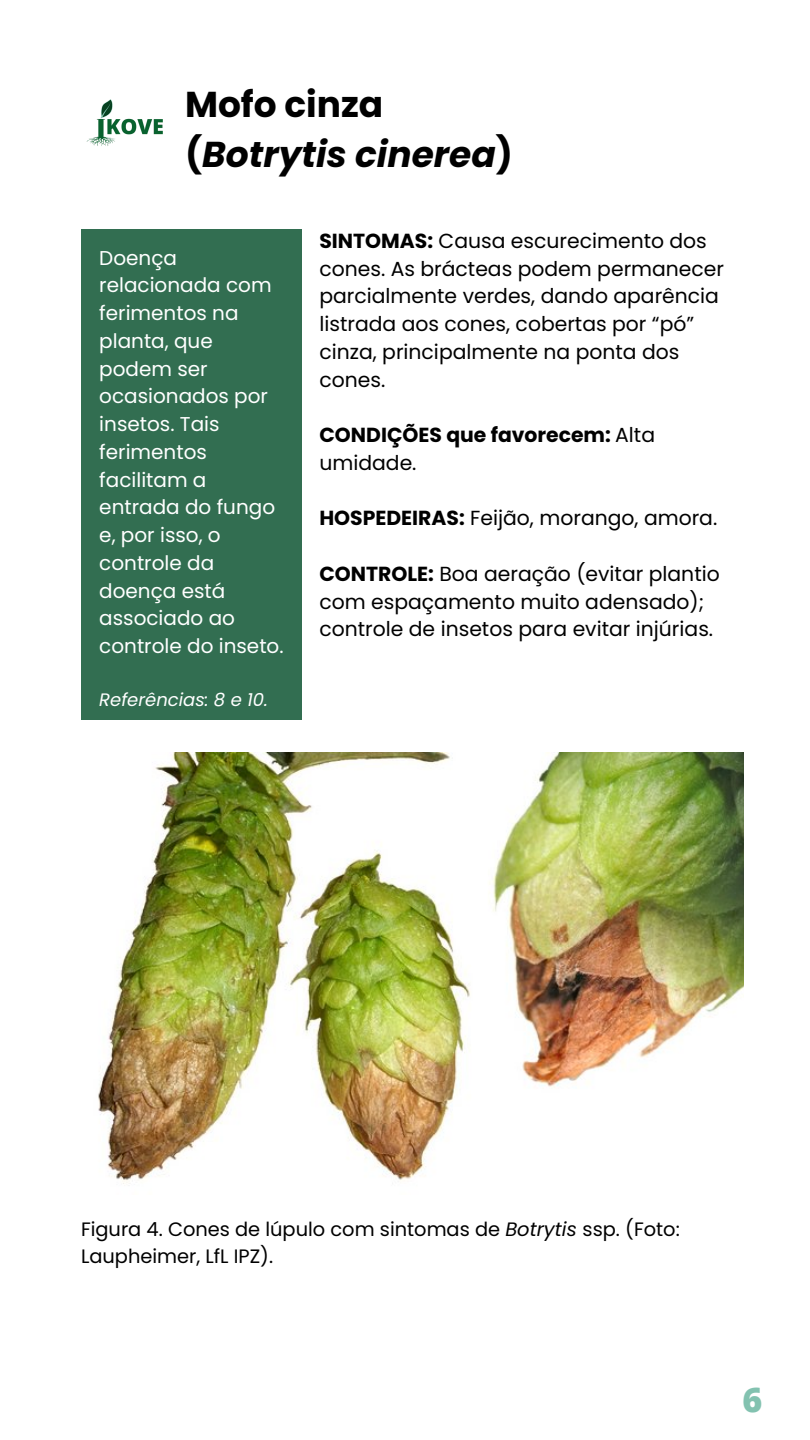
<style>
.page{position:relative;width:810px;height:1440px;background:#fff}
.page>*{position:absolute;margin:0;border:0;box-sizing:border-box;transform-origin:0 0}
.t1{font:italic 700 36px "Poppins";color:#000}
.t2{font:700 36px "Poppins";color:#000}
.t3{font:800 34px "Open Sans";color:#83c2b0}
.t4{font:20.3px/27.8px "Poppins";color:#000}
.t5{font:700 20.3px/27.8px "Poppins";color:#000}
.t6{font:20px/27.8px "Poppins";color:#fff}
.t7{font:19.4px/27px "Poppins";color:#000}
.t8{font:italic 18px "Poppins";color:#fff}
.s1{font-style:normal}
.s2{font-weight:700}
.s3{font-weight:400}
.s4{font-style:italic}
</style>
<div class="page">
<img style="left:98px;top:752px;width:646px;height:432px">
<div style="left:81px;top:230px;width:220px;height:490px;background:#326e51"></div>
<img style="left:86px;top:99px;width:77px;height:47px">
<p class="t2" style="left:185px;top:79px;width:200px">Mofo cinza</p>
<p class="t1" style="left:185px;top:129px;width:329px"><span class="s1">(</span>Botrytis cinerea<span class="s1">)</span></p>
<p class="t6" style="left:99px;top:244px;width:186px">Doença relacionada com ferimentos na planta, que podem ser ocasionados por insetos. Tais ferimentos facilitam a entrada do fungo e, por isso, o controle da doença está associado ao controle do inseto.</p>
<p class="t8" style="left:99px;top:688px;width:170px">Referências: 8 e 10.</p>
<p class="t4" style="left:319px;top:227px;width:406px"><span class="s2">SINTOMAS:</span> Causa escurecimento dos cones. As brácteas podem permanecer parcialmente verdes, dando aparência listrada aos cones, cobertas por “pó” cinza, principalmente na ponta dos cones.</p>
<p class="t5" style="left:319px;top:421px;width:337px">CONDIÇÕES que favorecem: <span class="s3">Alta umidade.</span></p>
<p class="t4" style="left:319px;top:504px;width:399px"><span class="s2">HOSPEDEIRAS:</span> Feijão, morango, amora.</p>
<p class="t4" style="left:319px;top:560px;width:402px"><span class="s2">CONTROLE:</span> Boa aeração (evitar plantio com espaçamento muito adensado); controle de insetos para evitar injúrias.</p>
<p class="t7" style="left:81px;top:1216px;width:600px">Figura 4. Cones de lúpulo com sintomas de <span class="s4">Botrytis</span> ssp. (Foto:<br>Laupheimer, LfL IPZ).</p>
<p class="t3" style="left:742px;top:1376px;width:21px">6</p>
</div>
